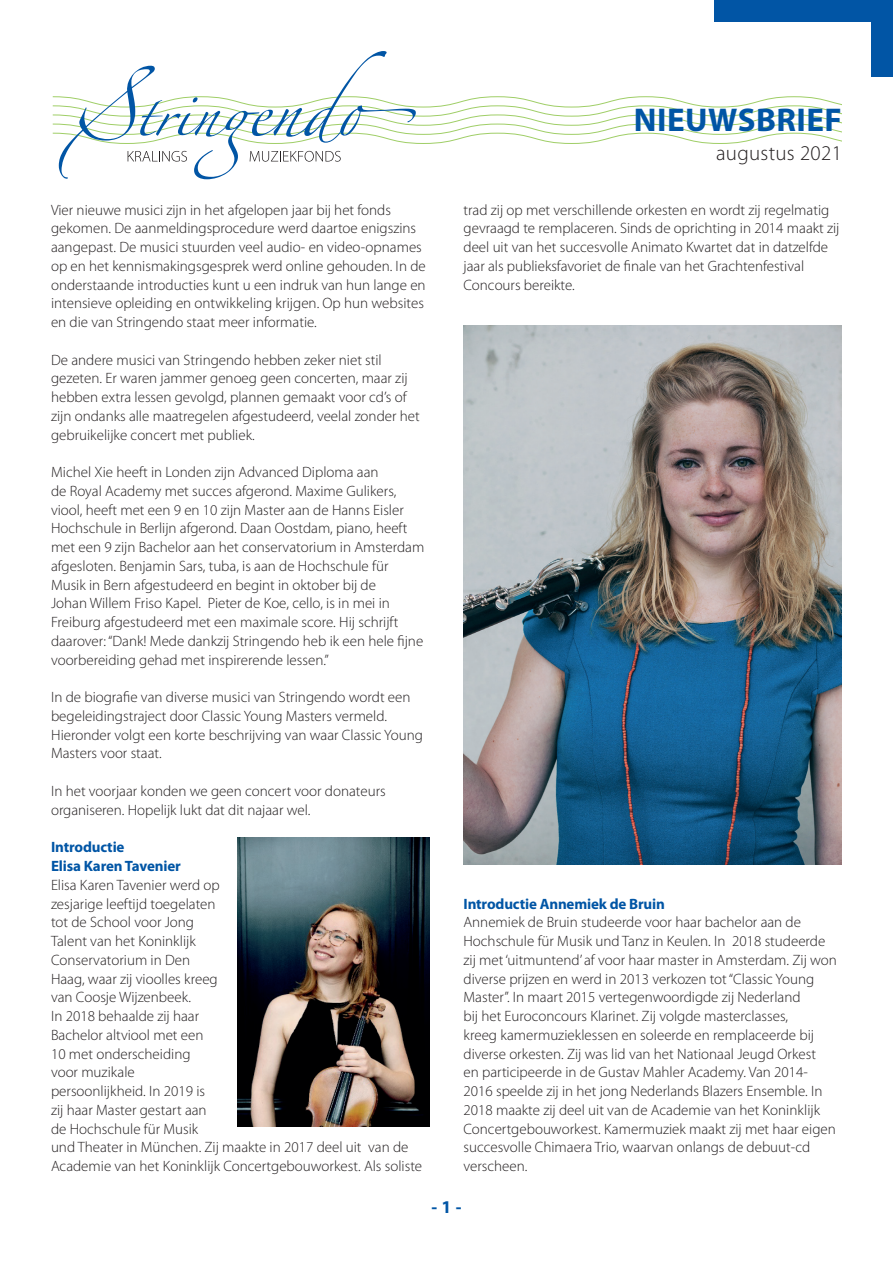
<style>
.page{position:relative;width:893px;height:1263px;background:#fff}
.page>*{position:absolute;margin:0;border:0;box-sizing:border-box;transform-origin:0 0}
.t1{font:700 33px "Myriad Pro";letter-spacing:.015em;color:#0155a5}
.t2{font:300 21px "Myriad Pro";letter-spacing:.015em;color:#231f20}
.t3{font:700 18px "Myriad Pro";color:#0155a5}
.t4{font:300 15px/18.8px "Myriad Pro";color:#231f20}
.t5{font:700 15px/18.8px "Myriad Pro";letter-spacing:-.01em;color:#0155a5}
</style>
<div class="page">
<svg style="left:52px;top:51px;width:790px;height:128px"></svg>
<div style="left:714px;top:0;width:179px;height:21px;background:#0155a5"></div>
<div style="left:872px;top:0;width:21px;height:77px;background:#0155a5"></div>
<img style="left:463px;top:325px;width:379px;height:539px">
<img style="left:237px;top:838px;width:192px;height:288px">
<p class="t4" style="left:51px;top:200px;width:376px">Vier nieuwe musici zijn in het afgelopen jaar bij het fonds gekomen. De aanmeldingsprocedure werd daartoe enigszins aangepast. De musici stuurden veel audio- en video-opnames op en het kennismakingsgesprek werd online gehouden. In de onderstaande introducties kunt u een indruk van hun lange en intensieve opleiding en ontwikkeling krijgen. Op hun websites en die van Stringendo staat meer informatie.</p>
<p class="t4" style="left:51px;top:350px;width:370px">De andere musici van Stringendo hebben zeker niet stil gezeten. Er waren jammer genoeg geen concerten, maar zij hebben extra lessen gevolgd, plannen gemaakt voor cd’s of zijn ondanks alle maatregelen afgestudeerd, veelal zonder het gebruikelijke concert met publiek.</p>
<p class="t4" style="left:51px;top:463px;width:375px">Michel Xie heeft in Londen zijn Advanced Diploma aan<br>de Royal Academy met succes afgerond. Maxime Gulikers, viool, heeft met een 9 en 10 zijn Master aan de Hanns Eisler Hochschule in Berlijn afgerond. Daan Oostdam, piano, heeft met een 9 zijn Bachelor aan het conservatorium in Amsterdam afgesloten. Benjamin Sars, tuba, is aan de Hochschule für Musik in Bern afgestudeerd en begint in oktober bij de<br>Johan Willem Friso Kapel. Pieter de Koe, cello, is in mei in Freiburg afgestudeerd met een maximale score. Hij schrijft daarover: “Dank! Mede dankzij Stringendo heb ik een hele fijne voorbereiding gehad met inspirerende lessen.”</p>
<p class="t4" style="left:51px;top:688px;width:373px">In de biografie van diverse musici van Stringendo wordt een begeleidingstraject door Classic Young Masters vermeld.<br>Hieronder volgt een korte beschrijving van waar Classic Young Masters voor staat.</p>
<p class="t4" style="left:51px;top:781px;width:336px">In het voorjaar konden we geen concert voor donateurs organiseren. Hopelijk lukt dat dit najaar wel.</p>
<p class="t5" style="left:51px;top:837px;width:131px">Introductie<br>Elisa Karen Tavenier</p>
<p class="t4" style="left:51px;top:875px;width:373px">Elisa Karen Tavenier werd op<br>zesjarige leeftijd toegelaten<br>tot de School voor Jong<br>Talent van het Koninklijk<br>Conservatorium in Den<br>Haag, waar zij vioolles kreeg<br>van Coosje Wijzenbeek.<br>In 2018 behaalde zij haar<br>Bachelor altviool met een<br>10 met onderscheiding<br>voor muzikale<br>persoonlijkheid. In 2019 is<br>zij haar Master gestart aan<br>de Hochschule für Musik<br>und Theater in München. Zij maakte in 2017 deel uit van de<br>Academie van het Koninklijk Concertgebouworkest. Als soliste</p>
<h1 class="t1" style="left:634px;top:98px;width:210px">NIEUWSBRIEF</h1>
<h2 class="t2" style="left:716px;top:140px;width:127px">augustus 2021</h2>
<p class="t4" style="left:463px;top:200px;width:377px">trad zij op met verschillende orkesten en wordt zij regelmatig gevraagd te remplaceren. Sinds de oprichting in 2014 maakt zij deel uit van het succesvolle Animato Kwartet dat in datzelfde jaar als publieksfavoriet de finale van het Grachtenfestival Concours bereikte.</p>
<p class="t5" style="left:463px;top:893px;width:203px">Introductie Annemiek de Bruin</p>
<p class="t4" style="left:463px;top:913px;width:375px">Annemiek de Bruin studeerde voor haar bachelor aan de Hochschule für Musik und Tanz in Keulen. In 2018 studeerde zij met ‘uitmuntend’ af voor haar master in Amsterdam. Zij won diverse prijzen en werd in 2013 verkozen tot “Classic Young Master”. In maart 2015 vertegenwoordigde zij Nederland<br>bij het Euroconcours Klarinet. Zij volgde masterclasses,<br>kreeg kamermuzieklessen en soleerde en remplaceerde bij diverse orkesten. Zij was lid van het Nationaal Jeugd Orkest<br>en participeerde in de Gustav Mahler Academy. Van 2014- 2016 speelde zij in het jong Nederlands Blazers Ensemble. In 2018 maakte zij deel uit van de Academie van het Koninklijk Concertgebouworkest. Kamermuziek maakt zij met haar eigen succesvolle Chimaera Trio, waarvan onlangs de debuut-cd verscheen.</p>
<p class="t3" style="left:431px;top:1195px;width:31px">- 1 -</p>
</div>
